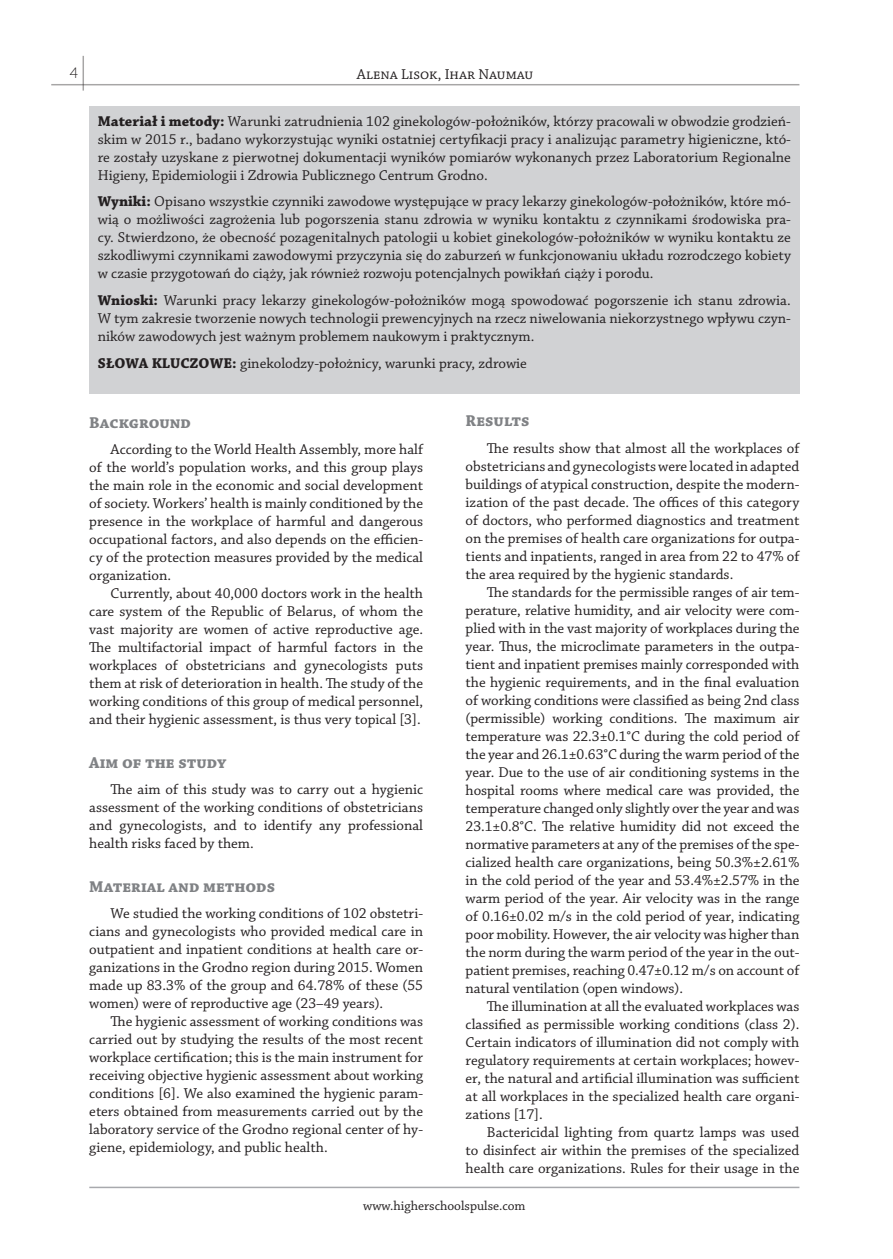
<style>
.page{position:relative;width:893px;height:1259px;background:#fff}
.page>*{position:absolute;margin:0;border:0;box-sizing:border-box;transform-origin:0 0}
.tyt_II_rz{font:700 16.5px "Chaparral Pro";color:#808285}
.Normalny{font:15px/18px "Chaparral Pro";color:#231f20;text-align:justify}
.streszczenie_tekst{font:15px/18px "Chaparral Pro";color:#231f20;text-align:justify}
.pagina_lewa{font:15px "Chaparral Pro";color:#231f20}
.nr_strony_lewy{font:15px "Museo Sans 100";color:#231f20}
.pagina_dolna{font:13.5px "Chaparral Pro";color:#231f20}
.s1{font-weight:700}
</style>
<div class="page">
<hr style="left:89px;top:1186px;width:710px;height:2px;background:#a8a9ad">
<hr style="left:83px;top:56px;width:1px;height:35px;background:#231f20">
<hr style="left:51px;top:84px;width:748px;height:1px;background:#231f20">
<div style="left:89px;top:106px;width:710px;height:288px;background:#d1d2d4"></div>
<p class="nr_strony_lewy" style="left:69px;top:64px;width:10px">4</p>
<p class="pagina_lewa" style="left:357px;top:66px;width:178px">Alena Lisok, Ihar Naumau</p>
<p class="streszczenie_tekst" style="left:98px;top:113px;width:695px"><span class="s1">Materiał i metody:</span> Warunki zatrudnienia 102 ginekologów-położników, którzy pracowali w obwodzie grodzień&shy;skim w 2015 r., badano wykorzystując wyniki ostatniej certyfikacji pracy i analizując parametry higieniczne, któ&shy;re zostały uzyskane z pierwotnej dokumentacji wyników pomiarów wykonanych przez Laboratorium Regionalne Higieny, Epidemiologii i Zdrowia Publicznego Centrum Grodno.</p>
<p class="streszczenie_tekst" style="left:98px;top:193px;width:695px"><span class="s1">Wyniki:</span> Opisano wszystkie czynniki zawodowe występujące w pracy lekarzy ginekologów-położników, które mó&shy;wią o możliwości zagrożenia lub pogorszenia stanu zdrowia w wyniku kontaktu z czynnikami środowiska pra&shy;cy. Stwierdzono, że obecność pozagenitalnych patologii u kobiet ginekologów-położników w wyniku kontaktu ze szkodliwymi czynnikami zawodowymi przyczynia się do zaburzeń w funkcjonowaniu układu rozrodczego kobiety w czasie przygotowań do ciąży, jak również rozwoju potencjalnych powikłań ciąży i porodu.</p>
<p class="streszczenie_tekst" style="left:98px;top:292px;width:695px"><span class="s1">Wnioski:</span> Warunki pracy lekarzy ginekologów-położników mogą spowodować pogorszenie ich stanu zdrowia.<br>W tym zakresie tworzenie nowych technologii prewencyjnych na rzecz niwelowania niekorzystnego wpływu czyn&shy;ników zawodowych jest ważnym problemem naukowym i praktycznym.</p>
<p class="streszczenie_tekst" style="left:98px;top:354px;width:431px"><span class="s1">SŁOWA KLUCZOWE:</span> ginekolodzy-położnicy, warunki pracy, zdrowie</p>
<p class="tyt_II_rz" style="left:89px;top:413px;width:103px">Background</p>
<p class="Normalny" style="left:89px;top:441px;width:335px;text-indent:21px">According to the World Health Assembly, more half of the world’s population works, and this group plays the main role in the economic and social development of society. Workers’ health is mainly conditioned by the presence in the workplace of harmful and dangerous occupational factors, and also depends on the efficien&shy;cy of the protection measures provided by the medical organization.</p>
<p class="Normalny" style="left:89px;top:585px;width:335px;text-indent:21px">Currently, about 40,000 doctors work in the health care system of the Republic of Belarus, of whom the vast majority are women of active reproductive age.<br>The multifactorial impact of harmful factors in the workplaces of obstetricians and gynecologists puts them at risk of deterioration in health. The study of the working conditions of this group of medical personnel, and their hygienic assessment, is thus very topical [3].</p>
<p class="tyt_II_rz" style="left:89px;top:753px;width:139px">Aim of the study</p>
<p class="Normalny" style="left:89px;top:781px;width:335px;text-indent:21px">The aim of this study was to carry out a hygienic assessment of the working conditions of obstetricians and gynecologists, and to identify any professional health risks faced by them.</p>
<p class="tyt_II_rz" style="left:89px;top:877px;width:187px">Material and methods</p>
<p class="Normalny" style="left:89px;top:905px;width:335px;text-indent:21px">We studied the working conditions of 102 obstetri&shy;cians and gynecologists who provided medical care in outpatient and inpatient conditions at health care or&shy;ganizations in the Grodno region during 2015. Women made up 83.3% of the group and 64.78% of these (55 women) were of reproductive age (23–49 years).</p>
<p class="Normalny" style="left:89px;top:1013px;width:335px;text-indent:21px">The hygienic assessment of working conditions was carried out by studying the results of the most recent workplace certification; this is the main instrument for receiving objective hygienic assessment about working conditions [6]. We also examined the hygienic param&shy;eters obtained from measurements carried out by the laboratory service of the Grodno regional center of hy&shy;giene, epidemiology, and public health.</p>
<p class="tyt_II_rz" style="left:466px;top:411px;width:66px">Results</p>
<p class="Normalny" style="left:466px;top:439px;width:335px;text-indent:21px">The results show that almost all the workplaces of obstetricians and gynecologists were located in adapted buildings of atypical construction, despite the modern&shy;ization of the past decade. The offices of this category of doctors, who performed diagnostics and treatment on the premises of health care organizations for outpa&shy;tients and inpatients, ranged in area from 22 to 47% of the area required by the hygienic standards.</p>
<p class="Normalny" style="left:466px;top:583px;width:335px;text-indent:21px">The standards for the permissible ranges of air tem&shy;perature, relative humidity, and air velocity were com&shy;plied with in the vast majority of workplaces during the year. Thus, the microclimate parameters in the outpa&shy;tient and inpatient premises mainly corresponded with the hygienic requirements, and in the final evaluation of working conditions were classified as being 2nd class (permissible) working conditions. The maximum air temperature was 22.3±0.1°C during the cold period of the year and 26.1±0.63°C during the warm period of the year. Due to the use of air conditioning systems in the hospital rooms where medical care was provided, the temperature changed only slightly over the year and was 23.1±0.8°C. The relative humidity did not exceed the normative parameters at any of the premises of the spe&shy;cialized health care organizations, being 50.3%±2.61% in the cold period of the year and 53.4%±2.57% in the warm period of the year. Air velocity was in the range of 0.16±0.02 m/s in the cold period of year, indicating poor mobility. However, the air velocity was higher than the norm during the warm period of the year in the out&shy;patient premises, reaching 0.47±0.12 m/s on account of natural ventilation (open windows).</p>
<p class="Normalny" style="left:466px;top:997px;width:335px;text-indent:21px">The illumination at all the evaluated workplaces was classified as permissible working conditions (class 2).<br>Certain indicators of illumination did not comply with regulatory requirements at certain workplaces; howev&shy;er, the natural and artificial illumination was sufficient at all workplaces in the specialized health care organi&shy;zations [17].</p>
<p class="Normalny" style="left:466px;top:1123px;width:335px;text-indent:21px">Bactericidal lighting from quartz lamps was used to disinfect air within the premises of the specialized health care organizations. Rules for their usage in the</p>
<p class="pagina_dolna" style="left:363px;top:1198px;width:164px">www.higherschoolspulse.com</p>
</div>
